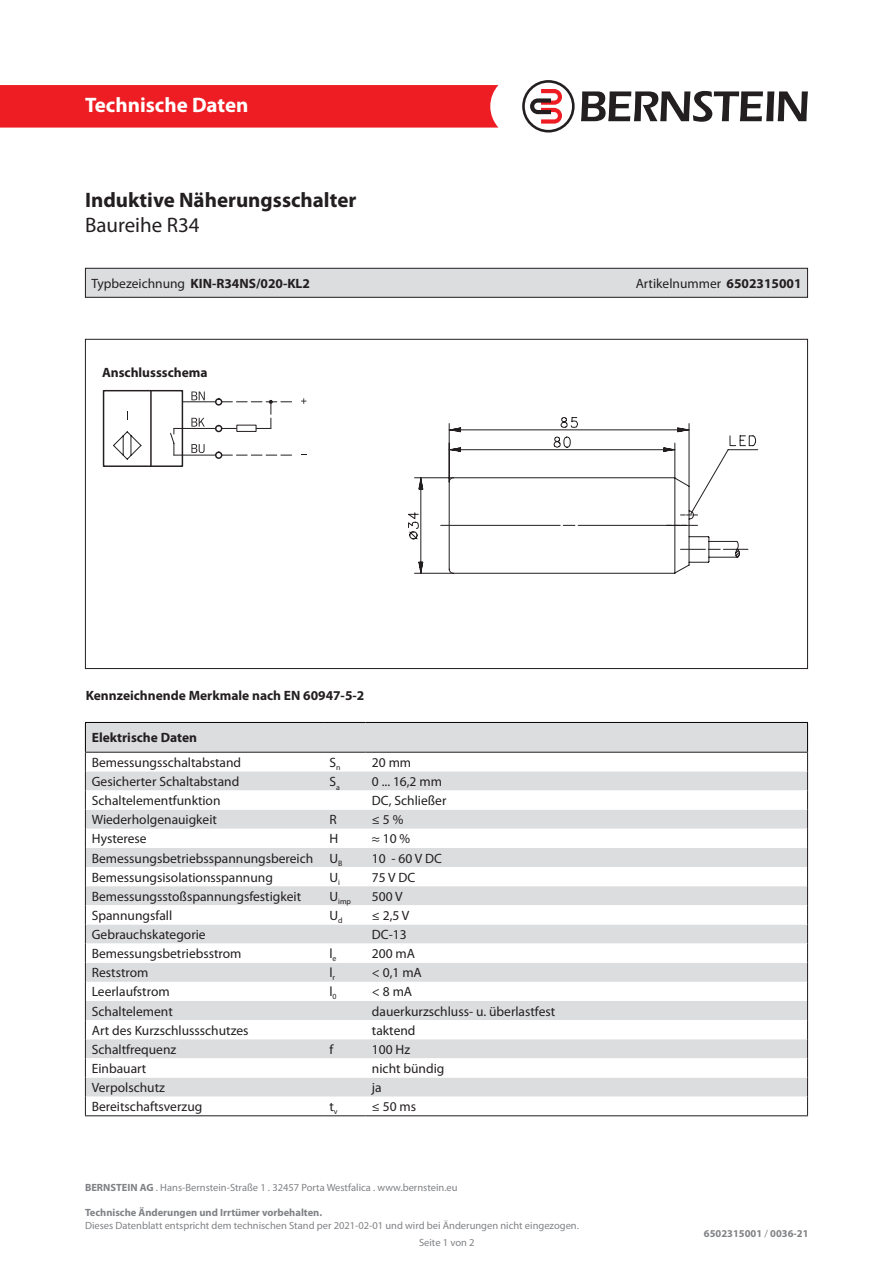
<style>
.page{position:relative;width:893px;height:1263px;background:#fff}
.page>*{position:absolute;margin:0;border:0;box-sizing:border-box;transform-origin:0 0}
.t1{font:700 21px "Myriad Pro";color:#231f20}
.t2{font:700 21px "Myriad Pro";color:#fff}
.t3{font:21px "Myriad Pro";color:#231f20}
.t4{font:13.5px "Myriad Pro";color:#231f20}
.t5{font:700 13.5px "Myriad Pro";color:#231f20}
.t6{font:10.5px "Myriad Pro";color:#808285}
.t7{font:700 10.5px "Myriad Pro";color:#808285}
.t8{font:7.8px "Myriad Pro";color:#231f20}
.s1{font-weight:400}
.s2{font-weight:700}
</style>
<div class="page">
<div style="left:0;top:85px;width:498px;height:43px;background:#ee1d23"></div>
<svg style="left:581px;top:91px;width:227px;height:31px"></svg>
<svg style="left:522px;top:80px;width:53px;height:53px"></svg>
<svg style="left:408px;top:417px;width:348px;height:157px"></svg>
<div style="left:103px;top:390px;width:80px;height:77px;border:1px solid #231f20"></div>
<hr style="left:150px;top:391px;width:2px;height:75px;background:#231f20">
<svg style="left:301px;top:398px;width:5px;height:6px"></svg>
<svg style="left:112px;top:391px;width:180px;height:69px"></svg>
<hr style="left:85px;top:1115px;width:238px;height:1px;background:#231f20">
<hr style="left:323px;top:1115px;width:43px;height:1px;background:#231f20">
<hr style="left:366px;top:1115px;width:442px;height:1px;background:#231f20">
<hr style="left:85px;top:722px;width:238px;height:1px;background:#000">
<hr style="left:323px;top:722px;width:43px;height:1px;background:#000">
<hr style="left:366px;top:722px;width:442px;height:1px;background:#000">
<svg style="left:85px;top:723px;width:723px;height:392px"></svg>
<div style="left:85px;top:268px;width:722px;height:29px;background:#dcdddf"></div>
<div style="left:85px;top:268px;width:723px;height:30px;border:1px solid #231f20"></div>
<h1 class="t2" style="left:85px;top:91px;width:165px">Technische Daten</h1>
<p class="t1" style="left:85px;top:186px;width:273px">Induktive Näherungsschalter</p>
<p class="t3" style="left:85px;top:212px;width:116px">Baureihe R34</p>
<p class="t5" style="left:91px;top:274px;width:220px"><span class="s1">Typbezeichnung</span> KIN-R34NS/020-KL2</p>
<p class="t4" style="left:636px;top:275px;width:167px">Artikelnummer <span class="s2">6502315001</span></p>
<p class="t5" style="left:102px;top:364px;width:107px">Anschlussschema</p>
<p class="t5" style="left:86px;top:687px;width:280px">Kennzeichnende Merkmale nach EN 60947-5-2</p>
<p class="t5" style="left:92px;top:729px;width:107px">Elektrische Daten</p>
<p class="t4" style="left:92px;top:754px;width:151px">Bemessungsschaltabstand</p>
<p class="t4" style="left:329px;top:754px;width:13px">S<sub>n</sub></p>
<p class="t4" style="left:372px;top:754px;width:41px">20 mm</p>
<p class="t4" style="left:92px;top:773px;width:149px">Gesicherter Schaltabstand</p>
<p class="t4" style="left:329px;top:773px;width:12px">S<sub>a</sub></p>
<p class="t4" style="left:372px;top:773px;width:71px">0 ... 16,2 mm</p>
<p class="t4" style="left:92px;top:792px;width:130px">Schaltelementfunktion</p>
<p class="t4" style="left:372px;top:792px;width:76px">DC, Schließer</p>
<p class="t4" style="left:92px;top:811px;width:127px">Wiederholgenauigkeit</p>
<p class="t4" style="left:329px;top:811px;width:9px">R</p>
<p class="t4" style="left:372px;top:811px;width:33px">≤ 5 %</p>
<p class="t4" style="left:92px;top:830px;width:56px">Hysterese</p>
<p class="t4" style="left:329px;top:830px;width:10px">H</p>
<p class="t4" style="left:372px;top:830px;width:40px">≈ 10 %</p>
<p class="t4" style="left:92px;top:850px;width:223px">Bemessungsbetriebsspannungsbereich</p>
<p class="t4" style="left:329px;top:850px;width:15px">U<sub>B</sub></p>
<p class="t4" style="left:372px;top:850px;width:72px">10 - 60 V DC</p>
<p class="t4" style="left:92px;top:869px;width:183px">Bemessungsisolationsspannung</p>
<p class="t4" style="left:329px;top:869px;width:12px">U<sub>i</sub></p>
<p class="t4" style="left:372px;top:869px;width:45px">75 V DC</p>
<p class="t4" style="left:92px;top:888px;width:211px">Bemessungsstoßspannungsfestigkeit</p>
<p class="t8" style="left:329px;top:896px;width:23px"><sup>U</sup>imp</p>
<p class="t4" style="left:372px;top:888px;width:32px">500 V</p>
<p class="t4" style="left:92px;top:907px;width:82px">Spannungsfall</p>
<p class="t4" style="left:329px;top:907px;width:15px">U<sub>d</sub></p>
<p class="t4" style="left:372px;top:907px;width:39px">≤ 2,5 V</p>
<p class="t4" style="left:92px;top:926px;width:115px">Gebrauchskategorie</p>
<p class="t4" style="left:372px;top:926px;width:36px">DC-13</p>
<p class="t4" style="left:92px;top:945px;width:151px">Bemessungsbetriebsstrom</p>
<p class="t4" style="left:329px;top:945px;width:9px">l<sub>e</sub></p>
<p class="t4" style="left:372px;top:945px;width:45px">200 mA</p>
<p class="t4" style="left:92px;top:964px;width:58px">Reststrom</p>
<p class="t4" style="left:329px;top:964px;width:7px">l<sub>r</sub></p>
<p class="t4" style="left:372px;top:964px;width:51px">&lt; 0,1 mA</p>
<p class="t4" style="left:92px;top:984px;width:79px">Leerlaufstrom</p>
<p class="t4" style="left:329px;top:984px;width:9px">l<sub>0</sub></p>
<p class="t4" style="left:372px;top:984px;width:42px">&lt; 8 mA</p>
<p class="t4" style="left:92px;top:1003px;width:82px">Schaltelement</p>
<p class="t4" style="left:372px;top:1003px;width:185px">dauerkurzschluss- u. überlastfest</p>
<p class="t4" style="left:92px;top:1022px;width:158px">Art des Kurzschlussschutzes</p>
<p class="t4" style="left:372px;top:1022px;width:45px">taktend</p>
<p class="t4" style="left:92px;top:1041px;width:86px">Schaltfrequenz</p>
<p class="t4" style="left:329px;top:1041px;width:5px">f</p>
<p class="t4" style="left:372px;top:1041px;width:40px">100 Hz</p>
<p class="t4" style="left:92px;top:1060px;width:56px">Einbauart</p>
<p class="t4" style="left:372px;top:1060px;width:74px">nicht bündig</p>
<p class="t4" style="left:92px;top:1079px;width:75px">Verpolschutz</p>
<p class="t4" style="left:372px;top:1079px;width:11px">ja</p>
<p class="t4" style="left:92px;top:1098px;width:112px">Bereitschaftsverzug</p>
<p class="t4" style="left:329px;top:1098px;width:10px">t<sub>v</sub></p>
<p class="t4" style="left:372px;top:1098px;width:46px">≤ 50 ms</p>
<p class="t6" style="left:85px;top:1181px;width:374px"><span class="s2">BERNSTEIN AG</span> . Hans-Bernstein-Straße 1 . 32457 Porta Westfalica . www.bernstein.eu</p>
<p class="t7" style="left:85px;top:1206px;width:239px">Technische Änderungen und Irrtümer vorbehalten.</p>
<p class="t6" style="left:85px;top:1219px;width:495px">Dieses Datenblatt entspricht dem technischen Stand per 2021-02-01 und wird bei Änderungen nicht eingezogen.</p>
<p class="t6" style="left:419px;top:1236px;width:57px">Seite 1 von 2</p>
<p class="t7" style="left:704px;top:1227px;width:106px">6502315001 <span class="s1">/</span> 0036-21</p>
</div>
